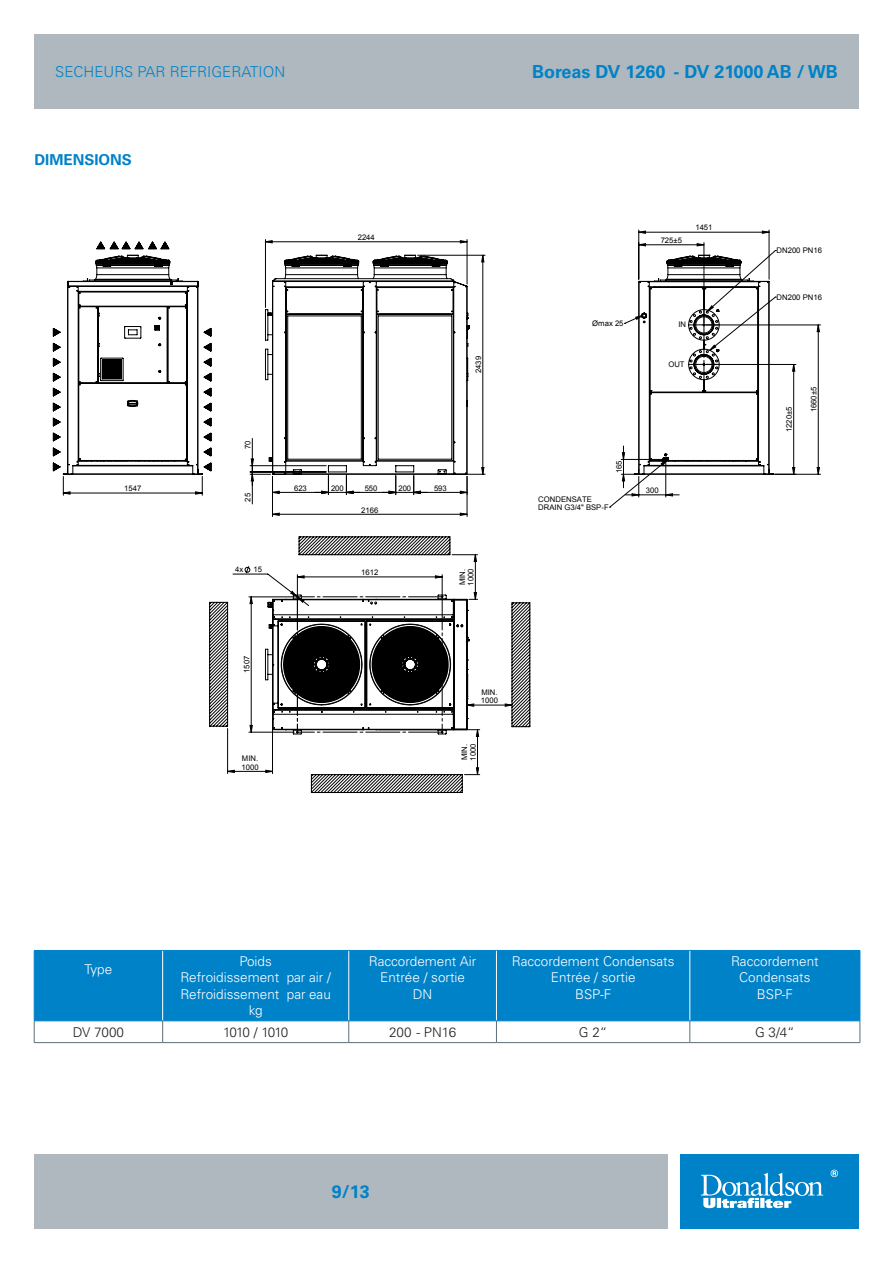
<style>
.page{position:relative;width:893px;height:1263px;background:#fff}
.page>*{position:absolute;margin:0;border:0;box-sizing:border-box;transform-origin:0 0}
.t1{font:700 18px "Univers LT Pro 65";color:#0082c8}
.t2{font:300 15px "Univers LT Pro 45";color:#0082c8}
.Heading{font:700 15px "Univers LT Pro 65";color:#0082c8}
.Subheading{font:300 13.5px/16.2px "Univers LT Pro 45";color:#fff}
.Subheading-2{font:300 13.5px "Univers LT Pro 45";letter-spacing:-.04em;color:#231f20}
.Subheading-3{font:300 13.5px "Univers LT Pro 45";letter-spacing:-.075em;color:#231f20}
.t3{font:7.65px/8.6px "Arial";color:#000}
</style>
<div class="page">
<div style="left:34px;top:34px;width:825px;height:75px;background:#aeb8be"></div>
<div style="left:34px;top:1154px;width:634px;height:75px;background:#aeb8be"></div>
<div style="left:680px;top:1154px;width:179px;height:75px;background:#0082c8"></div>
<svg style="left:701px;top:1173px;width:122px;height:35px"></svg>
<svg style="left:831px;top:1169px;width:7px;height:8px"></svg>
<svg style="left:310px;top:602px;width:220px;height:191px"></svg>
<hr style="left:638px;top:230px;width:1px;height:49px;background:#000">
<hr style="left:769px;top:230px;width:1px;height:49px;background:#000">
<hr style="left:775px;top:474px;width:45px;height:1px;background:#000">
<hr style="left:706px;top:325px;width:114px;height:1px;background:#000">
<svg style="left:817px;top:325px;width:3px;height:149px"></svg>
<svg style="left:609px;top:231px;width:187px;height:277px"></svg>
<svg style="left:53px;top:240px;width:459px;height:535px"></svg>
<div style="left:35px;top:951px;width:825px;height:69px;background:#0082c8"></div>
<svg style="left:162px;top:1021px;width:1px;height:21px"></svg>
<svg style="left:348px;top:1021px;width:1px;height:21px"></svg>
<svg style="left:496px;top:1021px;width:1px;height:21px"></svg>
<svg style="left:689px;top:1021px;width:1px;height:21px"></svg>
<hr style="left:162px;top:951px;width:1px;height:70px;background:#fff">
<hr style="left:348px;top:951px;width:1px;height:70px;background:#fff">
<hr style="left:496px;top:951px;width:1px;height:70px;background:#fff">
<hr style="left:689px;top:951px;width:1px;height:70px;background:#fff">
<hr style="left:34px;top:950px;width:129px;height:1px;background:#0082c8">
<hr style="left:34px;top:951px;width:1px;height:70px;background:#0082c8">
<hr style="left:163px;top:950px;width:186px;height:1px;background:#0082c8">
<hr style="left:349px;top:950px;width:147px;height:1px;background:#0082c8">
<hr style="left:496px;top:950px;width:194px;height:1px;background:#0082c8">
<hr style="left:690px;top:950px;width:170px;height:1px;background:#0082c8">
<hr style="left:860px;top:951px;width:1px;height:70px;background:#0082c8">
<hr style="left:34px;top:1020px;width:129px;height:1px;background:#0082c8">
<hr style="left:163px;top:1020px;width:186px;height:1px;background:#0082c8">
<hr style="left:349px;top:1020px;width:147px;height:1px;background:#0082c8">
<hr style="left:496px;top:1020px;width:194px;height:1px;background:#0082c8">
<hr style="left:690px;top:1020px;width:170px;height:1px;background:#0082c8">
<svg style="left:34px;top:1021px;width:1px;height:21px"></svg>
<svg style="left:860px;top:1021px;width:1px;height:21px"></svg>
<hr style="left:34px;top:1042px;width:129px;height:1px;background:#5b6f7b">
<hr style="left:163px;top:1042px;width:186px;height:1px;background:#5b6f7b">
<hr style="left:349px;top:1042px;width:147px;height:1px;background:#5b6f7b">
<hr style="left:496px;top:1042px;width:194px;height:1px;background:#5b6f7b">
<hr style="left:690px;top:1042px;width:170px;height:1px;background:#5b6f7b">
<h2 class="t2" style="left:55px;top:62px;width:231px">SECHEURS PAR REFRIGERATION</h2>
<h1 class="t1" style="left:532px;top:61px;width:307px">Boreas DV 1260 - DV 21000 AB / WB</h1>
<p class="Heading" style="left:34px;top:151px;width:99px">DIMENSIONS</p>
<p class="t3" style="left:124px;top:484px;width:19px">1547</p>
<p class="t3" style="left:358px;top:233px;width:19px">2244</p>
<p class="t3" style="left:474px;top:373px;width:19px;rotate:-90deg">2439</p>
<p class="t3" style="left:244px;top:449px;width:10px;rotate:-90deg">70</p>
<p class="t3" style="left:244px;top:502px;width:10px;rotate:-90deg">25</p>
<p class="t3" style="left:294px;top:484px;width:14px">623</p>
<p class="t3" style="left:331px;top:484px;width:14px">200</p>
<p class="t3" style="left:365px;top:484px;width:14px">550</p>
<p class="t3" style="left:398px;top:484px;width:14px">200</p>
<p class="t3" style="left:434px;top:484px;width:14px">593</p>
<p class="t3" style="left:361px;top:506px;width:19px">2166</p>
<p class="t3" style="left:235px;top:565px;width:10px">4x</p>
<p class="t3" style="left:254px;top:565px;width:10px">15</p>
<p class="t3" style="left:361px;top:568px;width:19px">1612</p>
<p class="t3" style="left:458px;top:586px;width:19px;rotate:-90deg">MIN.<br>1000</p>
<p class="t3" style="left:243px;top:673px;width:19px;rotate:-90deg">1507</p>
<p class="t3" style="left:241px;top:754px;width:19px">MIN.<br>1000</p>
<p class="t3" style="left:481px;top:688px;width:19px">MIN.<br>1000</p>
<p class="t3" style="left:460px;top:761px;width:19px;rotate:-90deg">MIN.<br>1000</p>
<p class="t3" style="left:592px;top:319px;width:33px">Ømax 25</p>
<p class="t3" style="left:661px;top:236px;width:23px">725±5</p>
<p class="t3" style="left:695px;top:224px;width:19px">1451</p>
<p class="t3" style="left:678px;top:320px;width:9px">IN</p>
<p class="t3" style="left:668px;top:360px;width:18px">OUT</p>
<p class="t3" style="left:615px;top:473px;width:14px;rotate:-90deg">165</p>
<p class="t3" style="left:538px;top:496px;width:72px;line-height:7.8px">CONDENSATE<br>DRAIN G3/4" BSP-F</p>
<p class="t3" style="left:646px;top:486px;width:14px">300</p>
<p class="t3" style="left:777px;top:247px;width:47px">DN200 PN16</p>
<p class="t3" style="left:777px;top:293px;width:47px">DN200 PN16</p>
<p class="t3" style="left:785px;top:432px;width:27px;rotate:-90deg">1220±5</p>
<p class="t3" style="left:810px;top:412px;width:27px;rotate:-90deg">1660±5</p>
<p class="Subheading" style="left:85px;top:961px;width:29px">Type</p>
<p class="Subheading" style="left:240px;top:953px;width:34px">Poids</p>
<p class="Subheading" style="left:180px;top:969px;width:152px">Refroidissement par air /<br>Refroidissement par eau</p>
<p class="Subheading" style="left:249px;top:1002px;width:15px">kg</p>
<p class="Subheading" style="left:369px;top:953px;width:109px">Raccordement Air</p>
<p class="Subheading" style="left:380px;top:969px;width:86px">Entrée / sortie</p>
<p class="Subheading" style="left:413px;top:986px;width:21px">DN</p>
<p class="Subheading" style="left:512px;top:953px;width:164px">Raccordement Condensats</p>
<p class="Subheading" style="left:551px;top:969px;width:86px">Entrée / sortie</p>
<p class="Subheading" style="left:575px;top:986px;width:38px">BSP-F</p>
<p class="Subheading" style="left:731px;top:953px;width:89px;text-align:center">Raccordement<br>Condensats</p>
<p class="Subheading" style="left:757px;top:986px;width:38px">BSP-F</p>
<p class="Subheading-2" style="left:73px;top:1024px;width:53px">DV 7000</p>
<p class="Subheading-3" style="left:223px;top:1024px;width:67px">1010 / 1010</p>
<p class="Subheading-2" style="left:389px;top:1024px;width:69px">200 - PN16</p>
<p class="Subheading-2" style="left:579px;top:1024px;width:30px">G 2“</p>
<p class="Subheading-2" style="left:755px;top:1024px;width:41px">G 3/4“</p>
<h1 class="t1" style="left:332px;top:1181px;width:40px">9/13</h1>
</div>
